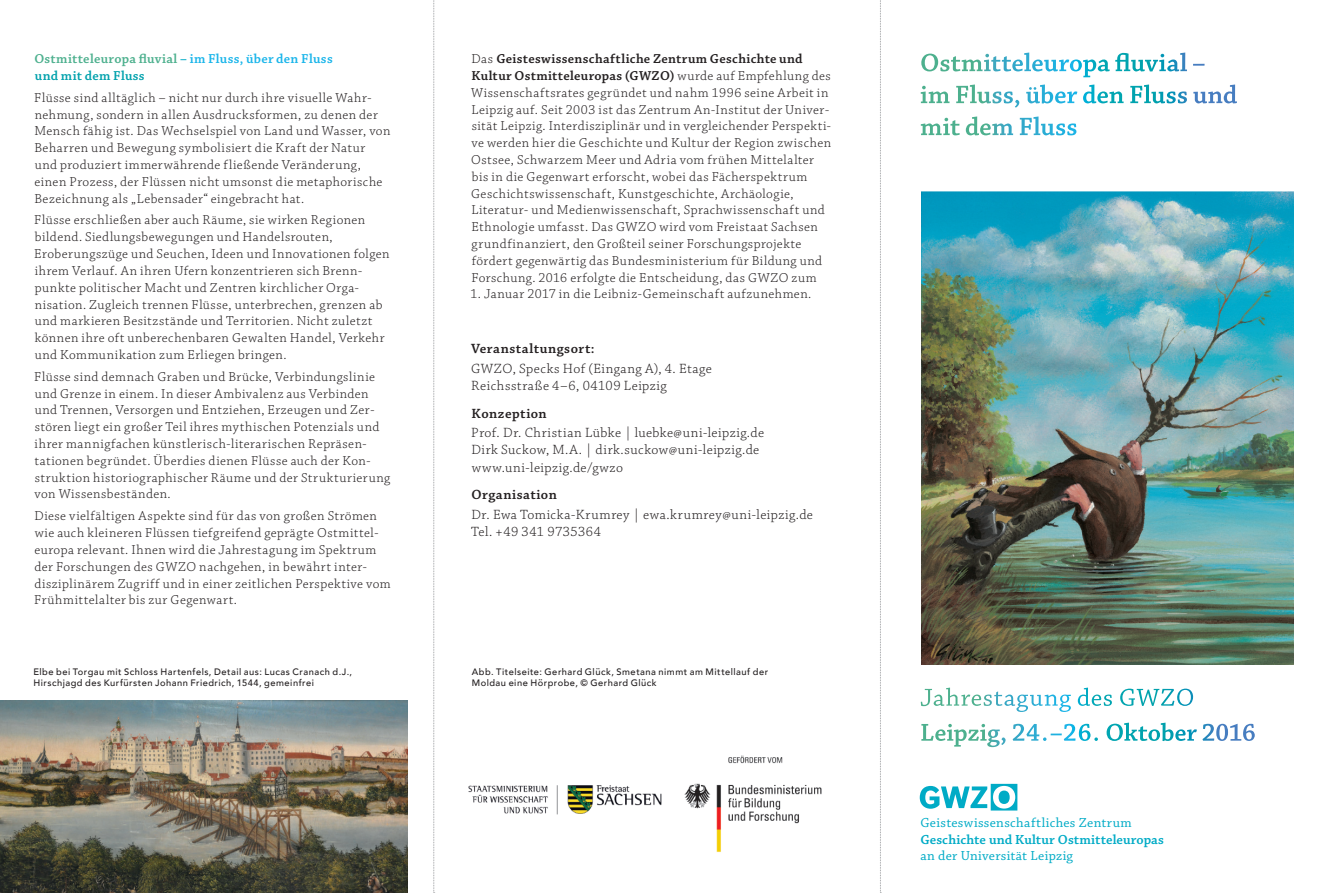
<style>
.page{position:relative;width:1327px;height:893px;background:#fff}
.page>*{position:absolute;margin:0;border:0;box-sizing:border-box;transform-origin:0 0}
.t1{font:300 14.1px/17.2px "Chaparral Pro";letter-spacing:.035em;color:#231f20}
.t2{font:600 14.1px "Chaparral Pro";letter-spacing:.04em;color:#231f20}
.t3{font:13.8px "Chaparral Pro";letter-spacing:.02em;color:#00abc6}
.t4{font:600 13.8px "Chaparral Pro";letter-spacing:.005em;color:#00abc6}
.t5{font:300 13.65px/16.8px "Chaparral Pro";letter-spacing:.035em;color:#231f20}
.t6{font:600 13.65px/16.8px "Chaparral Pro";letter-spacing:.02em;color:#4db08e}
.t7{font:500 9.3px/11.1px "Avenir";letter-spacing:.055em;color:#231f20}
.s1{color:#00abc6}
.s2{color:#1ab5ea}
.s3{color:#00a1ac}
.s4{font-weight:600}
</style>
<div class="page">
<svg style="left:920px;top:616px;width:374px;height:195px"></svg>
<img style="left:469px;top:786px;width:192px;height:29px">
<img style="left:684px;top:755px;width:138px;height:98px">
<svg style="left:919px;top:784px;width:98px;height:26px"></svg>
<img style="left:921px;top:191px;width:372px;height:473px">
<img style="left:0;top:700px;width:407px;height:193px">
<svg style="left:920px;top:52px;width:317px;height:84px"></svg>
<svg style="left:433px;top:0;width:2px;height:893px"></svg>
<svg style="left:880px;top:0;width:1px;height:893px"></svg>
<p class="t6" style="left:34px;top:51px;width:300px">Ostmitteleuropa fluvial <span class="s1">–</span> <span class="s2">im Fluss, über den Fluss </span><span class="s3">und mit dem Fluss</span></p>
<p class="t5" style="left:34px;top:90px;width:358px">Flüsse sind alltäglich – nicht nur durch ihre visuelle Wahr&shy;nehmung, sondern in allen Ausdrucksformen, zu denen der Mensch fähig ist. Das Wechselspiel von Land und Wasser, von Beharren und Bewegung symbolisiert die Kraft der Natur und produziert immerwährende fließende Veränderung, einen Prozess, der Flüssen nicht umsonst die metaphorische Bezeichnung als „Lebensader“ eingebracht hat.</p>
<p class="t5" style="left:34px;top:212px;width:357px">Flüsse erschließen aber auch Räume, sie wirken Regionen bildend. Siedlungsbewegungen und Handelsrouten, Eroberungszüge und Seuchen, Ideen und Innovationen folgen ihrem Verlauf. An ihren Ufern konzentrieren sich Brenn&shy;punkte politischer Macht und Zentren kirchlicher Orga&shy;nisation. Zugleich trennen Flüsse, unterbrechen, grenzen ab und markieren Besitzstände und Territorien. Nicht zuletzt können ihre oft unberechenbaren Gewalten Handel, Verkehr und Kommunikation zum Erliegen bringen.</p>
<p class="t5" style="left:34px;top:369px;width:357px">Flüsse sind demnach Graben und Brücke, Verbindungslinie und Grenze in einem. In dieser Ambivalenz aus Verbinden und Trennen, Versorgen und Entziehen, Erzeugen und Zer&shy;stören liegt ein großer Teil ihres mythischen Potenzials und ihrer mannigfachen künstlerisch-literarischen Repräsen-<br>ta tionen begründet. Überdies dienen Flüsse auch der Kon&shy;struktion historiographischer Räume und der Strukturierung von Wissensbeständen.</p>
<p class="t5" style="left:34px;top:508px;width:358px">Diese vielfältigen Aspekte sind für das von großen Strömen wie auch kleineren Flüssen tiefgreifend geprägte Ostmittel&shy;europa relevant. Ihnen wird die Jahrestagung im Spektrum der Forschungen des GWZO nachgehen, in bewährt inter&shy;disziplinärem Zugriff und in einer zeitlichen Perspektive vom Frühmittelalter bis zur Gegenwart.</p>
<p class="t7" style="left:33px;top:665px;width:320px">Elbe bei Torgau mit Schloss Hartenfels, Detail aus: Lucas Cranach d.J.,<br>Hirschjagd des Kurfürsten Johann Friedrich, 1544, gemeinfrei</p>
<p class="t5" style="left:471px;top:51px;width:361px">Das <span class="s4">Geisteswissenschaftliche Zentrum Geschichte und Kultur Ostmitteleuropas (GWZO)</span> wurde auf Empfehlung des Wissenschaftsrates gegründet und nahm 1996 seine Arbeit in Leipzig auf. Seit 2003 ist das Zentrum An-Institut der Univer&shy;sität Leipzig. Interdisziplinär und in vergleichender Perspekti&shy;ve werden hier die Geschichte und Kultur der Region zwischen Ostsee, Schwarzem Meer und Adria vom frühen Mittelalter bis in die Gegenwart erforscht, wobei das Fächerspektrum Geschichtswissenschaft, Kunstgeschichte, Archäologie, Literatur- und Medienwissenschaft, Sprachwissenschaft und Ethnologie umfasst. Das GWZO wird vom Freistaat Sachsen grundfinanziert, den Großteil seiner Forschungsprojekte fördert gegenwärtig das Bundesministerium für Bildung und Forschung. 2016 erfolgte die Entscheidung, das GWZO zum</p>
<p class="t5" style="left:470px;top:286px;width:342px">1. Januar 2017 in die Leibniz-Gemeinschaft aufzunehmen.</p>
<p class="t2" style="left:471px;top:341px;width:125px">Veranstaltungsort:</p>
<p class="t1" style="left:471px;top:360px;width:242px">GWZO, Specks Hof (Eingang A), 4. Etage<br>Reichsstraße 4–6, 04109 Leipzig</p>
<p class="t2" style="left:471px;top:405px;width:77px">Konzeption</p>
<p class="t1" style="left:471px;top:425px;width:294px">Prof. Dr. Christian Lübke | luebke@uni-leipzig.de<br>Dirk Suckow, M.A. | dirk.suckow@uni-leipzig.de www.uni-leipzig.de/gwzo</p>
<p class="t2" style="left:471px;top:487px;width:87px">Organisation</p>
<p class="t1" style="left:471px;top:506px;width:343px">Dr. Ewa Tomicka-Krumrey | ewa.krumrey@uni-leipzig.de<br>Tel. +49 341 9735364</p>
<p class="t7" style="left:472px;top:665px;width:298px">Abb. Titelseite: Gerhard Glück, Smetana nimmt am Mittellauf der<br>Moldau eine Hörprobe, © Gerhard Glück</p>
<p class="t3" style="left:920px;top:815px;width:213px">Geisteswissenschaftliches Zentrum</p>
<p class="t4" style="left:920px;top:832px;width:245px">Geschichte und Kultur Ostmitteleuropas</p>
<p class="t3" style="left:920px;top:848px;width:154px">an der Universität Leipzig</p>
</div>
